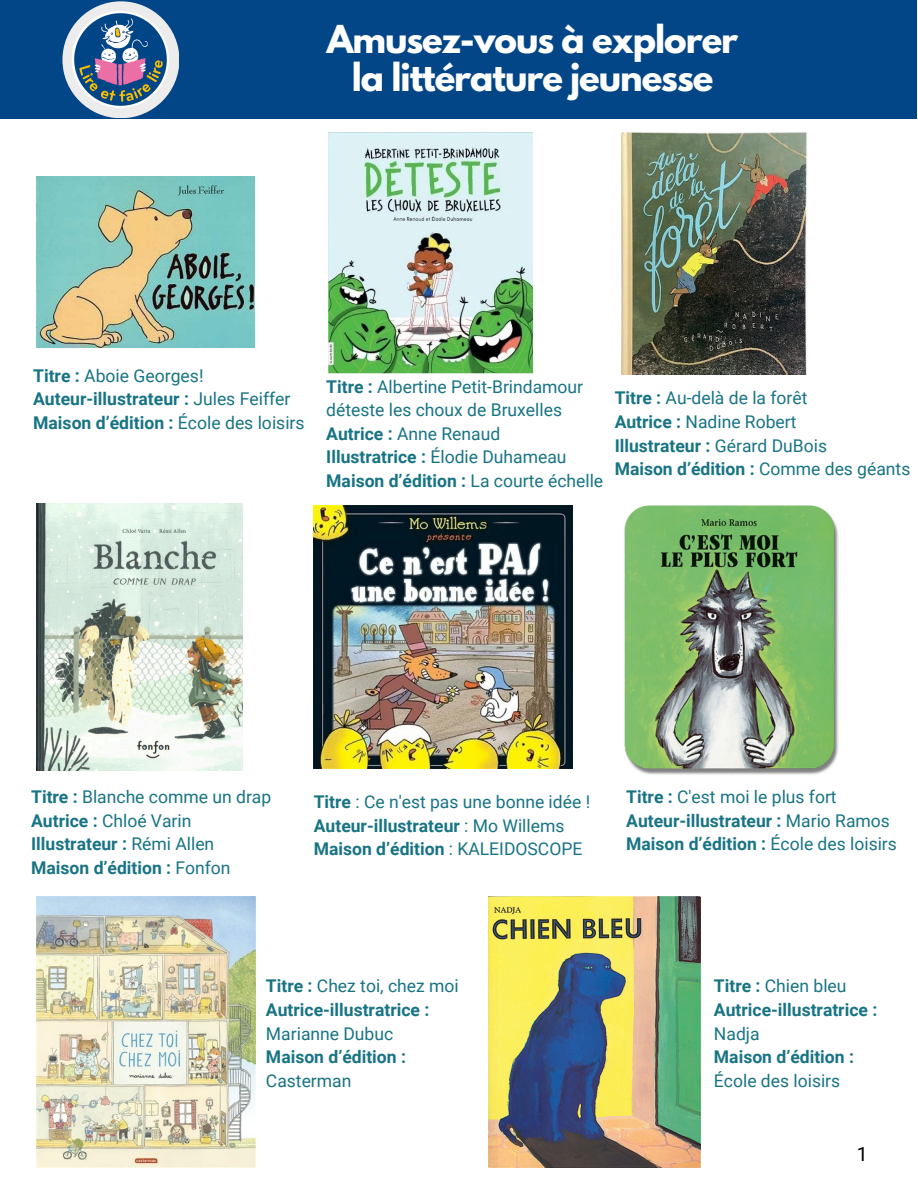
<style>
.page{position:relative;width:918px;height:1188px;background:#fff}
.page>*{position:absolute;margin:0;border:0;box-sizing:border-box;transform-origin:0 0}
.t1{font:700 34.05px/37.2px "League Spartan";letter-spacing:-.03em;color:#fff;text-align:center}
.t2{font:19.5px "Roboto";color:#000}
.t3{font:700 17.55px "Roboto";color:#187484}
.t4{font:17.55px "Roboto";color:#187484}
.s1{font-weight:700}
.s2{font-weight:400}
</style>
<div class="page">
<svg style="left:242px;top:538px;width:72px;height:14px"></svg>
<svg style="left:242px;top:749px;width:72px;height:15px"></svg>
<svg style="left:255px;top:944px;width:1px;height:14px"></svg>
<div style="left:0;top:0;width:917px;height:118px;background:#034687"></div>
<div style="left:62px;top:1px;width:117px;height:117px;background:#ececec;border-radius:50%"></div>
<img style="left:72px;top:11px;width:97px;height:97px;border-radius:50%">
<img style="left:36px;top:177px;width:218px;height:171px">
<img style="left:329px;top:133px;width:204px;height:240px">
<img style="left:621px;top:133px;width:186px;height:240px">
<img style="left:36px;top:504px;width:206px;height:266px">
<img style="left:314px;top:505px;width:259px;height:264px">
<img style="left:624px;top:505px;width:215px;height:270px">
<img style="left:37px;top:896px;width:218px;height:271px">
<img style="left:489px;top:896px;width:211px;height:271px">
<svg style="left:328px;top:373px;width:479px;height:2px"></svg>
<p class="t1" style="left:327px;top:25px;width:413px">Amusez-vous à explorer la littérature jeunesse</p>
<p class="t4" style="left:33px;top:366px;width:172px"><span class="s1">Titre :</span> Aboie Georges!</p>
<p class="t3" style="left:33px;top:389px;width:259px">Auteur-illustrateur : <span class="s2">Jules Feiffer</span></p>
<p class="t3" style="left:33px;top:413px;width:273px">Maison d’édition : <span class="s2">École des loisirs</span></p>
<p class="t4" style="left:326px;top:376px;width:258px"><span class="s1">Titre :</span> Albertine Petit-Brindamour</p>
<p class="t4" style="left:326px;top:400px;width:237px">déteste les choux de Bruxelles</p>
<p class="t4" style="left:326px;top:424px;width:176px"><span class="s1">Autrice :</span> Anne Renaud</p>
<p class="t3" style="left:326px;top:447px;width:242px">Illustratrice : <span class="s2">Élodie Duhameau</span></p>
<p class="t3" style="left:326px;top:471px;width:278px">Maison d’édition : <span class="s2">La courte échelle</span></p>
<p class="t4" style="left:615px;top:388px;width:194px"><span class="s1">Titre :</span> Au-delà de la forêt</p>
<p class="t4" style="left:615px;top:412px;width:183px"><span class="s1">Autrice :</span> Nadine Robert</p>
<p class="t3" style="left:615px;top:435px;width:214px">Illustrateur : <span class="s2">Gérard DuBois</span></p>
<p class="t3" style="left:615px;top:459px;width:297px">Maison d’édition : <span class="s2">Comme des géants</span></p>
<p class="t4" style="left:31px;top:787px;width:242px"><span class="s1">Titre :</span> Blanche comme un drap</p>
<p class="t4" style="left:31px;top:810px;width:162px"><span class="s1">Autrice :</span> Chloé Varin</p>
<p class="t3" style="left:31px;top:834px;width:185px">Illustrateur : <span class="s2">Rémi Allen</span></p>
<p class="t3" style="left:31px;top:858px;width:201px">Maison d’édition : <span class="s2">Fonfon</span></p>
<p class="t4" style="left:314px;top:792px;width:278px"><span class="s1">Titre</span> : Ce n'est pas une bonne idée !</p>
<p class="t3" style="left:314px;top:815px;width:252px">Auteur-illustrateur <span class="s2">: Mo Willems</span></p>
<p class="t3" style="left:314px;top:839px;width:270px">Maison d’édition <span class="s2">: KALEIDOSCOPE</span></p>
<p class="t4" style="left:626px;top:787px;width:212px"><span class="s1">Titre :</span> C'est moi le plus fort</p>
<p class="t3" style="left:626px;top:810px;width:265px">Auteur-illustrateur : <span class="s2">Mario Ramos</span></p>
<p class="t3" style="left:626px;top:834px;width:272px">Maison d’édition : <span class="s2">École des loisirs</span></p>
<p class="t4" style="left:266px;top:976px;width:194px"><span class="s1">Titre :</span> Chez toi, chez moi</p>
<p class="t3" style="left:266px;top:1000px;width:165px">Autrice-illustratrice :</p>
<p class="t4" style="left:266px;top:1023px;width:129px">Marianne Dubuc</p>
<p class="t3" style="left:266px;top:1047px;width:141px">Maison d’édition :</p>
<p class="t4" style="left:266px;top:1071px;width:87px">Casterman</p>
<p class="t4" style="left:714px;top:976px;width:134px"><span class="s1">Titre :</span> Chien bleu</p>
<p class="t3" style="left:714px;top:1000px;width:165px">Autrice-illustratrice :</p>
<p class="t4" style="left:714px;top:1023px;width:47px">Nadja</p>
<p class="t3" style="left:714px;top:1047px;width:141px">Maison d’édition :</p>
<p class="t4" style="left:714px;top:1071px;width:128px">École des loisirs</p>
<p class="t2" style="left:857px;top:1143px;width:12px">1</p>
</div>
